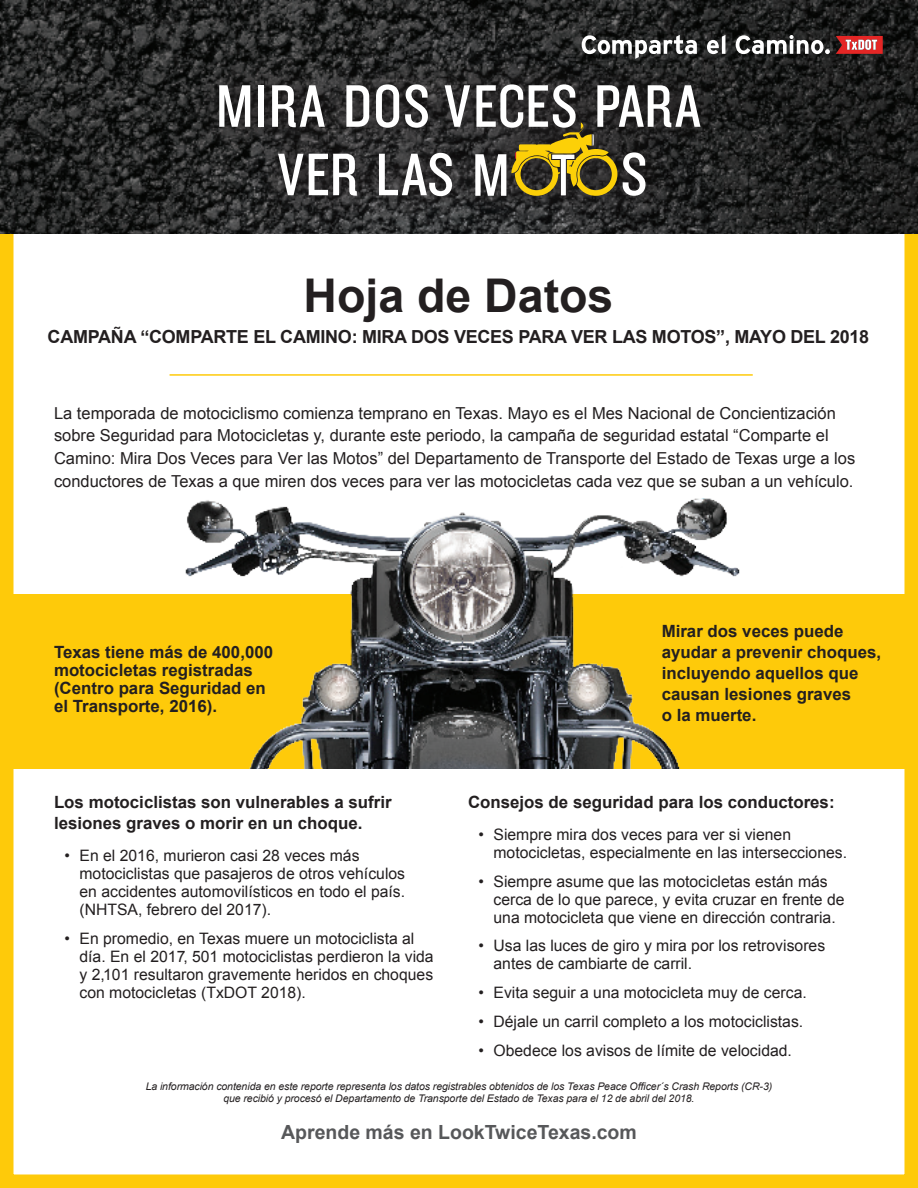
<style>
.page{position:relative;width:918px;height:1188px;background:#fff}
.page>*{position:absolute;margin:0;border:0;box-sizing:border-box;transform-origin:0 0}
.t1{font:700 46.5px "Arial";color:#231f20}
.URL{font:700 19.5px "Arial";color:#57585a}
.Intro{font:700 18px "Arial";letter-spacing:-.015em;color:#231f20}
.Subhead{font:700 16.8px/21px "Arial";color:#231f20}
.Body{font:16.5px/22.8px "Arial";color:#231f20}
.t2{font:15.75px/18px "Arial";color:#231f20}
.Footnote{font:italic 10.5px/12px "Arial";letter-spacing:-.005em;color:#231f20;text-align:center}
</style>
<div class="page">
<div style="left:0;top:0;width:918px;height:1188px;border:14px solid #feca0a"></div>
<hr style="left:170px;top:374px;width:583px;height:2px;background:#feca0a">
<img style="left:0;top:0;width:918px;height:234px">
<svg style="left:582px;top:35px;width:301px;height:24px"></svg>
<div style="left:189px;top:55px;width:540px;height:170px;background:#231f20;opacity:.75"></div>
<svg style="left:219px;top:85px;width:31px;height:42px"></svg>
<div style="left:258px;top:85px;width:6px;height:42px;background:#fff"></div>
<svg style="left:272px;top:85px;width:53px;height:42px"></svg>
<svg style="left:346px;top:85px;width:23px;height:42px"></svg>
<svg style="left:278px;top:154px;width:79px;height:42px"></svg>
<svg style="left:376px;top:84px;width:324px;height:113px"></svg>
<div style="left:0;top:594px;width:918px;height:175px;background:#feca0a"></div>
<img style="left:185px;top:498px;width:555px;height:271px">
<p class="t1" style="left:303px;top:265px;width:312px">Hoja de Datos</p>
<p class="Intro" style="left:48px;top:325px;width:823px">CAMPAÑA “COMPARTE EL CAMINO: MIRA DOS VECES PARA VER LAS MOTOS”, MAYO DEL 2018</p>
<p class="Body" style="left:54px;top:401px;width:803px">La temporada de motociclismo comienza temprano en Texas. Mayo es el Mes Nacional de Concientización sobre Seguridad para Motocicletas y, durante este periodo, la campaña de seguridad estatal “Comparte el Camino: Mira Dos Veces para Ver las Motos” del Departamento de Transporte del Estado de Texas urge a los conductores de Texas a que miren dos veces para ver las motocicletas cada vez que se suban a un vehículo.</p>
<p class="Subhead" style="left:54px;top:643px;width:221px;line-height:18px">Texas tiene más de 400,000 motocicletas registradas (Centro para Seguridad en el Transporte, 2016).</p>
<p class="Subhead" style="left:662px;top:621px;width:221px">Mirar dos veces puede ayudar a prevenir choques, incluyendo aquellos que causan lesiones graves<br>o la muerte.</p>
<p class="Subhead" style="left:54px;top:792px;width:339px">Los motociclistas son vulnerables a sufrir lesiones graves o morir en un choque.</p>
<p class="t2" style="left:80px;top:846px;width:327px;text-indent:-15px">• En el 2016, murieron casi 28 veces más motociclistas que pasajeros de otros vehículos en accidentes automovilísticos en todo el país. (NHTSA, febrero del 2017).</p>
<p class="t2" style="left:80px;top:929px;width:356px;text-indent:-15px">• En promedio, en Texas muere un motociclista al día. En el 2017, 501 motociclistas perdieron la vida y 2,101 resultaron gravemente heridos en choques con motocicletas (TxDOT 2018).</p>
<p class="Subhead" style="left:468px;top:792px;width:368px">Consejos de seguridad para los conductores:</p>
<p class="t2" style="left:494px;top:825px;width:355px;text-indent:-15px">• Siempre mira dos veces para ver si vienen motocicletas, especialmente en las intersecciones.</p>
<p class="t2" style="left:494px;top:872px;width:353px;text-indent:-15px">• Siempre asume que las motocicletas están más cerca de lo que parece, y evita cruzar en frente de una motocicleta que viene en dirección contraria.</p>
<p class="t2" style="left:494px;top:937px;width:333px;text-indent:-15px">• Usa las luces de giro y mira por los retrovisores antes de cambiarte de carril.</p>
<p class="t2" style="left:478px;top:984px;width:330px">• Evita seguir a una motocicleta muy de cerca.</p>
<p class="t2" style="left:478px;top:1013px;width:326px">• Déjale un carril completo a los motociclistas.</p>
<p class="t2" style="left:478px;top:1041px;width:315px">• Obedece los avisos de límite de velocidad.</p>
<p class="Footnote" style="left:146px;top:1081px;width:628px">La información contenida en este reporte representa los datos registrables obtenidos de los Texas Peace Officer´s Crash Reports (CR-3) que recibió y procesó el Departamento de Transporte del Estado de Texas para el 12 de abril del 2018.</p>
<p class="URL" style="left:281px;top:1120px;width:357px">Aprende más en LookTwiceTexas.com</p>
</div>
